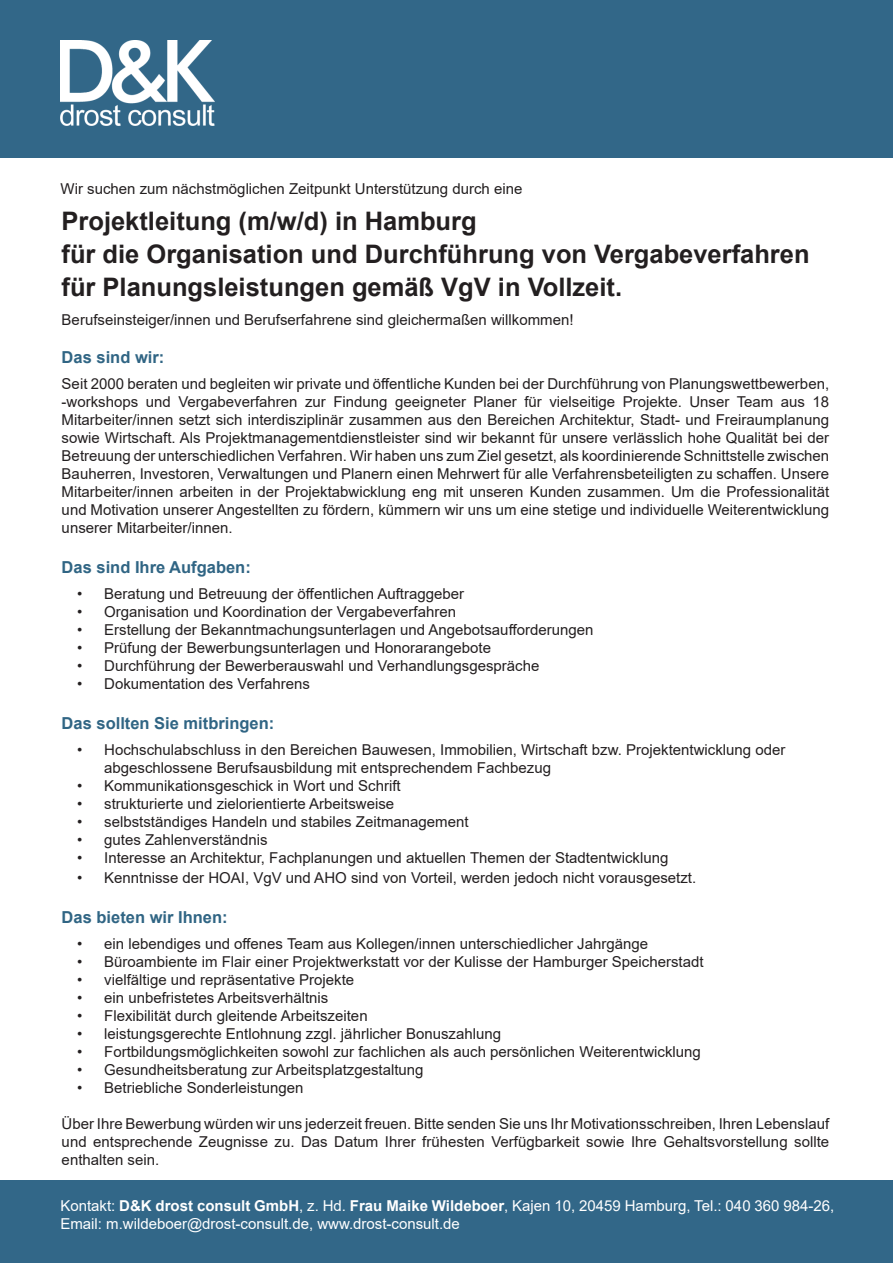
<style>
.page{position:relative;width:893px;height:1263px;background:#fff}
.page>*{position:absolute;margin:0;border:0;box-sizing:border-box;transform-origin:0 0}
.t1{font:700 25.5px/33px "Arial";color:#231f20}
.Schrift_Kopie{font:700 16.5px "Arial";color:#306584}
.Schrift{font:15px/18px "Arial";color:#231f20;text-align:justify}
.t2{font:15px/18px "Arial";color:#fff}
.s1{font-weight:700}
</style>
<div class="page">
<div style="left:0;top:1180px;width:893px;height:83px;background:#326788"></div>
<div style="left:0;top:0;width:893px;height:157px;background:#326788"></div>
<img style="left:60px;top:41px;width:154px;height:85px">
<p class="Schrift" style="left:61px;top:180px;width:463px">Wir suchen zum nächstmöglichen Zeitpunkt Unterstützung durch eine</p>
<p class="t1" style="left:62px;top:205px;width:417px">Projektleitung (m/w/d) in Hamburg</p>
<p class="t1" style="left:62px;top:238px;width:750px">für die Organisation und Durchführung von Vergabeverfahren für Planungsleistungen gemäß VgV in Vollzeit.</p>
<p class="Schrift" style="left:62px;top:310px;width:513px">Berufseinsteiger/innen und Berufserfahrene sind gleichermaßen willkommen!</p>
<p class="Schrift_Kopie" style="left:62px;top:345px;width:104px">Das sind wir:</p>
<p class="Schrift" style="left:62px;top:375px;width:769px">Seit 2000 beraten und begleiten wir private und öffentliche Kunden bei der Durchführung von Planungswettbewerben, -workshops und Vergabeverfahren zur Findung geeigneter Planer für vielseitige Projekte. Unser Team aus 18<br>Mitarbeiter/innen setzt sich interdisziplinär zusammen aus den Bereichen Architektur, Stadt- und Freiraumplanung sowie Wirtschaft. Als Projektmanagementdienstleister sind wir bekannt für unsere verlässlich hohe Qualität bei der Betreuung der unterschiedlichen Verfahren. Wir haben uns zum Ziel gesetzt, als koordinierende Schnittstelle zwischen Bauherren, Investoren, Verwaltungen und Planern einen Mehrwert für alle Verfahrensbeteiligten zu schaffen. Unsere Mitarbeiter/innen arbeiten in der Projektabwicklung eng mit unseren Kunden zusammen. Um die Professionalität und Motivation unserer Angestellten zu fördern, kümmern wir uns um eine stetige und individuelle Weiterentwicklung unserer Mitarbeiter/innen.</p>
<p class="Schrift_Kopie" style="left:62px;top:555px;width:191px">Das sind Ihre Aufgaben:</p>
<p class="Schrift" style="left:77px;top:585px;width:388px">• Beratung und Betreuung der öffentlichen Auftraggeber</p>
<p class="Schrift" style="left:77px;top:603px;width:380px">• Organisation und Koordination der Vergabeverfahren</p>
<p class="Schrift" style="left:77px;top:621px;width:518px">• Erstellung der Bekanntmachungsunterlagen und Angebotsaufforderungen</p>
<p class="Schrift" style="left:77px;top:639px;width:415px">• Prüfung der Bewerbungsunterlagen und Honorarangebote</p>
<p class="Schrift" style="left:77px;top:657px;width:464px">• Durchführung der Bewerberauswahl und Verhandlungsgespräche</p>
<p class="Schrift" style="left:77px;top:675px;width:234px">• Dokumentation des Verfahrens</p>
<p class="Schrift_Kopie" style="left:62px;top:711px;width:214px">Das sollten Sie mitbringen:</p>
<p class="Schrift" style="left:104px;top:741px;width:683px;text-indent:-27px">• Hochschulabschluss in den Bereichen Bauwesen, Immobilien, Wirtschaft bzw. Projektentwicklung oder abgeschlossene Berufsausbildung mit entsprechendem Fachbezug</p>
<p class="Schrift" style="left:77px;top:777px;width:325px">• Kommunikationsgeschick in Wort und Schrift</p>
<p class="Schrift" style="left:77px;top:795px;width:319px">• strukturierte und zielorientierte Arbeitsweise</p>
<p class="Schrift" style="left:77px;top:813px;width:393px">• selbstständiges Handeln und stabiles Zeitmanagement</p>
<p class="Schrift" style="left:77px;top:831px;width:192px">• gutes Zahlenverständnis</p>
<p class="Schrift" style="left:77px;top:849px;width:593px">• Interesse an Architektur, Fachplanungen und aktuellen Themen der Stadtentwicklung</p>
<p class="Schrift" style="left:77px;top:869px;width:620px">• Kenntnisse der HOAI, VgV und AHO sind von Vorteil, werden jedoch nicht vorausgesetzt.</p>
<p class="Schrift_Kopie" style="left:62px;top:905px;width:167px">Das bieten wir Ihnen:</p>
<p class="Schrift" style="left:77px;top:935px;width:572px">• ein lebendiges und offenes Team aus Kollegen/innen unterschiedlicher Jahrgänge</p>
<p class="Schrift" style="left:77px;top:953px;width:628px">• Büroambiente im Flair einer Projektwerkstatt vor der Kulisse der Hamburger Speicherstadt</p>
<p class="Schrift" style="left:77px;top:971px;width:279px">• vielfältige und repräsentative Projekte</p>
<p class="Schrift" style="left:77px;top:989px;width:253px">• ein unbefristetes Arbeitsverhältnis</p>
<p class="Schrift" style="left:77px;top:1007px;width:292px">• Flexibilität durch gleitende Arbeitszeiten</p>
<p class="Schrift" style="left:77px;top:1025px;width:425px">• leistungsgerechte Entlohnung zzgl. jährlicher Bonuszahlung</p>
<p class="Schrift" style="left:77px;top:1043px;width:625px">• Fortbildungsmöglichkeiten sowohl zur fachlichen als auch persönlichen Weiterentwicklung</p>
<p class="Schrift" style="left:77px;top:1061px;width:348px">• Gesundheitsberatung zur Arbeitsplatzgestaltung</p>
<p class="Schrift" style="left:77px;top:1079px;width:228px">• Betriebliche Sonderleistungen</p>
<p class="Schrift" style="left:62px;top:1115px;width:769px">Über Ihre Bewerbung würden wir uns jederzeit freuen. Bitte senden Sie uns Ihr Motivationsschreiben, Ihren Lebenslauf und entsprechende Zeugnisse zu. Das Datum Ihrer frühesten Verfügbarkeit sowie Ihre Gehaltsvorstellung sollte enthalten sein.</p>
<p class="t2" style="left:60px;top:1197px;width:775px">Kontakt: <span class="s1">D&amp;K drost consult GmbH</span>, z. Hd. <span class="s1">Frau Maike Wildeboer</span>, Kajen 10, 20459 Hamburg, Tel.: 040 360 984-26,<br>Email: m.wildeboer@drost-consult.de, www.drost-consult.de</p>
</div>
